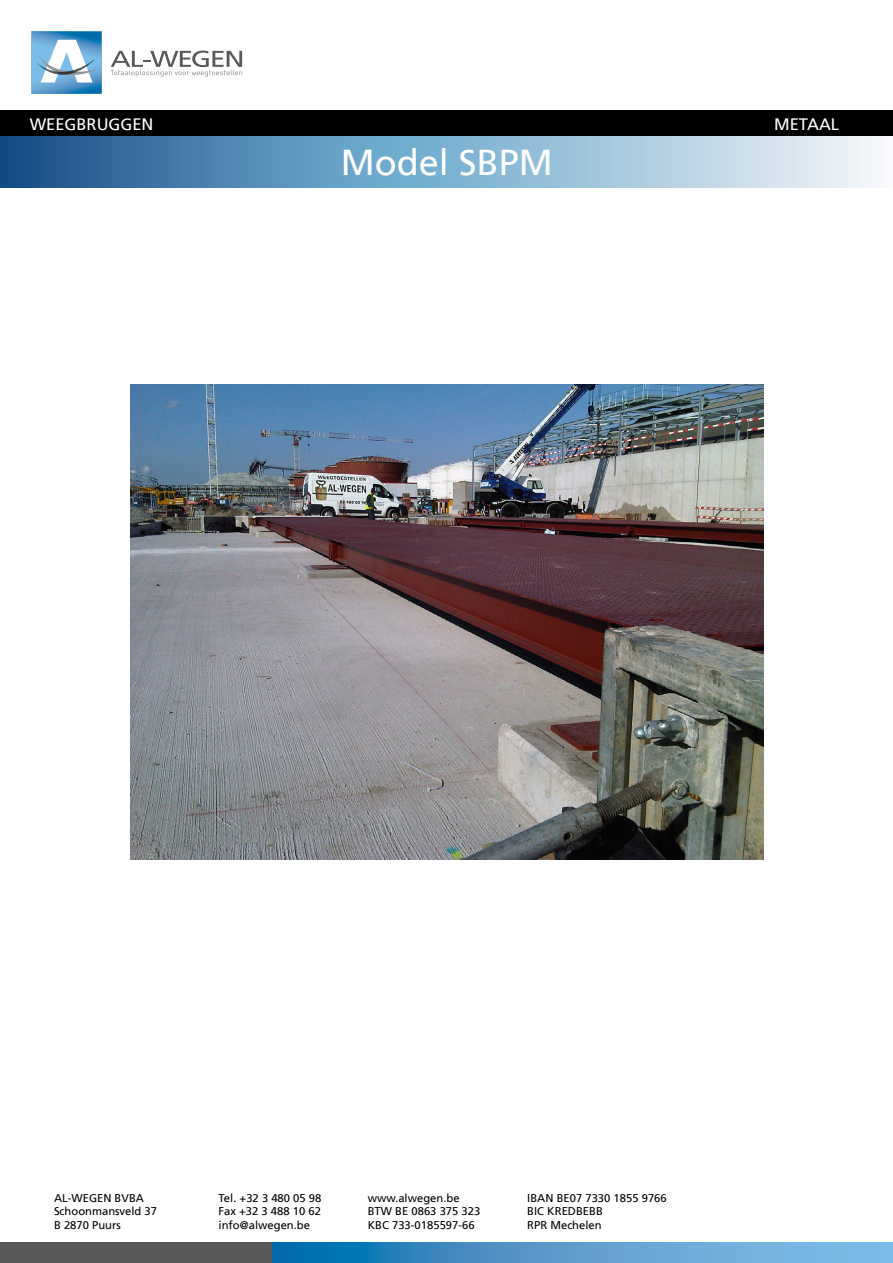
<style>
.page{position:relative;width:893px;height:1263px;background:#fff}
.page>*{position:absolute;margin:0;border:0;box-sizing:border-box;transform-origin:0 0}
.t1{font:36px "Frutiger LT Std";color:#fff}
.t2{font:16.5px "Frutiger LT Std";color:#fff}
.t3{font:11.25px/13.5px "Frutiger LT Std";color:#000}
</style>
<div class="page">
<img style="left:130px;top:385px;width:633px;height:474px">
<div style="left:0;top:136px;width:893px;height:51px;background:linear-gradient(to right,#145892,#f0feff)"></div>
<svg style="left:110px;top:51px;width:132px;height:26px"></svg>
<svg style="left:32px;top:31px;width:70px;height:63px"></svg>
<div style="left:0;top:1242px;width:272px;height:21px;background:#58595b"></div>
<svg style="left:272px;top:1242px;width:621px;height:21px;background:#5099cc"></svg>
<div style="left:0;top:111px;width:893px;height:25px;background:#000"></div>
<h2 class="t2" style="left:30px;top:114px;width:125px">weegbruggen</h2>
<h2 class="t2" style="left:774px;top:114px;width:67px">METAal</h2>
<h1 class="t1" style="left:341px;top:141px;width:214px">Model SBPM</h1>
<p class="t3" style="left:219px;top:1191px;width:104px;text-align:justify">Tel. +32 3 480 05 98<br>Fax +32 3 488 10 62 info@alwegen.be</p>
<p class="t3" style="left:368px;top:1191px;width:114px">www.alwegen.be<br>BTW BE 0863 375 323<br>KBC 733-0185597-66</p>
<p class="t3" style="left:54px;top:1191px;width:105px">Al-wegen BVBA<br>Schoonmansveld 37<br>B 2870 Puurs</p>
<p class="t3" style="left:527px;top:1191px;width:141px">IBAN BE07 7330 1855 9766<br>BIC KREDBEBB<br>RPR Mechelen</p>
</div>
